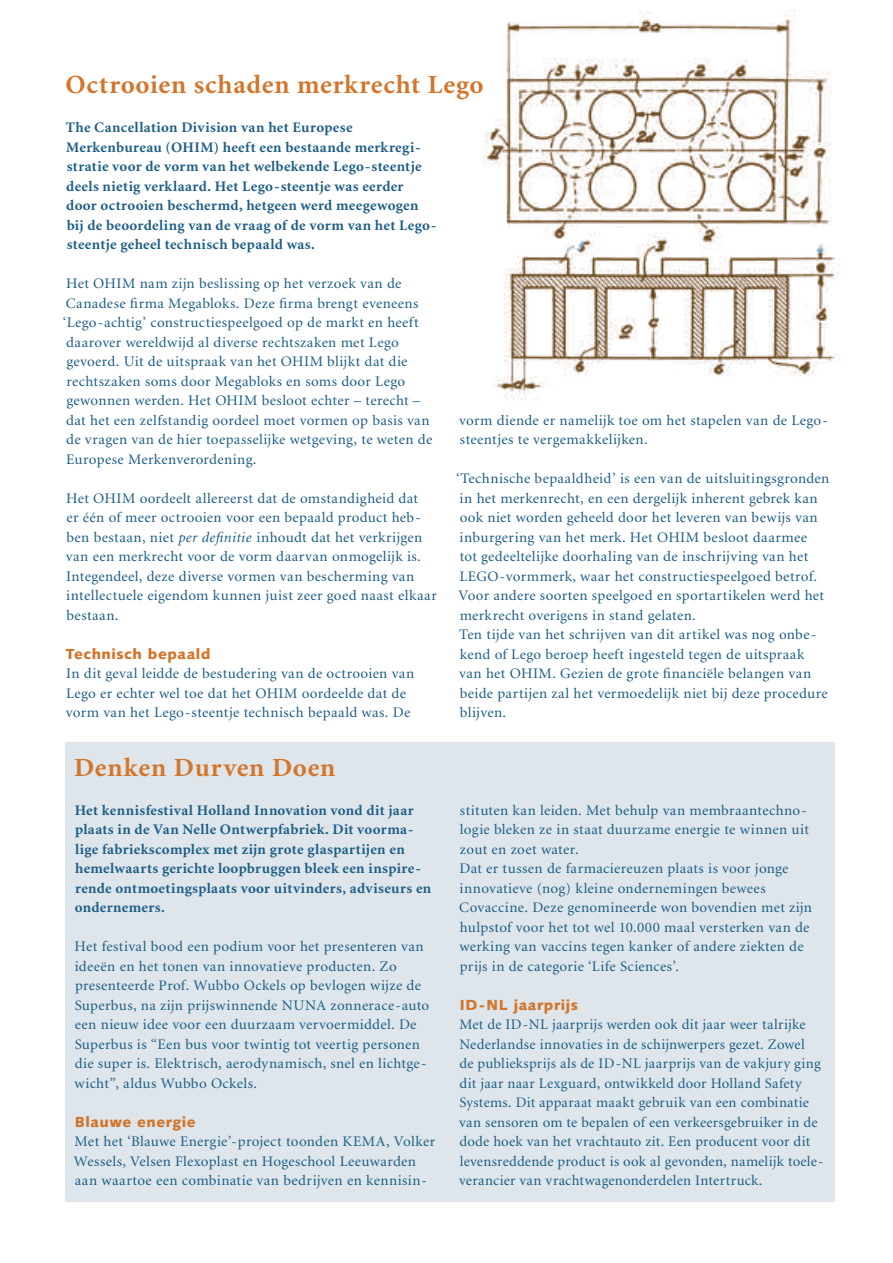
<style>
.page{position:relative;width:893px;height:1263px;background:#fff}
.page>*{position:absolute;margin:0;border:0;box-sizing:border-box;transform-origin:0 0}
.t1{font:700 26.25px "Minion";letter-spacing:.03em;color:#d3752a}
.t2{font:14.55px/19.5px "Minion";letter-spacing:.02em;color:#1d5d85}
.t3{font:700 14.55px/19.5px "Minion";letter-spacing:.02em;color:#1d5d85}
.t4{font:900 14.55px "Syntax";letter-spacing:.035em;color:#d3752a}
.s1{font-style:italic}
</style>
<div class="page">
<div style="left:66px;top:742px;width:769px;height:459px;background:#dee6ec"></div>
<img style="left:494px;top:253px;width:346px;height:147px">
<img style="left:483px;top:10px;width:348px;height:243px">
<h1 class="t1" style="left:66px;top:71px;width:420px">Octrooien schaden merkrecht Lego</h1>
<p class="t3" style="left:66px;top:118px;width:372px">The Cancellation Division van het Europese Merkenbureau (OHIM) heeft een bestaande merkregi&shy;stratie voor de vorm van het welbekende Lego-steentje deels nietig verklaard. Het Lego-steentje was eerder door octrooien beschermd, hetgeen werd meegewogen bij de beoordeling van de vraag of de vorm van het Lego&shy;steentje geheel technisch bepaald was.</p>
<p class="t2" style="left:63px;top:274px;width:371px">Het OHIM nam zijn beslissing op het verzoek van de Canadese firma Megabloks. Deze firma brengt eveneens ‘Lego-achtig’ constructiespeelgoed op de markt en heeft daarover wereldwijd al diverse rechtszaken met Lego gevoerd. Uit de uitspraak van het OHIM blijkt dat die rechtszaken soms door Megabloks en soms door Lego gewonnen werden. Het OHIM besloot echter – terecht – dat het een zelfstandig oordeel moet vormen op basis van de vragen van de hier toepasselijke wetgeving, te weten de Europese Merkenverordening.</p>
<p class="t2" style="left:66px;top:489px;width:372px">Het OHIM oordeelt allereerst dat de omstandigheid dat<br>er één of meer octrooien voor een bepaald product heb&shy;ben bestaan, niet <span class="s1">per definitie</span> inhoudt dat het verkrijgen van een merkrecht voor de vorm daarvan onmogelijk is.<br>Integendeel, deze diverse vormen van bescherming van intellectuele eigendom kunnen juist zeer goed naast elkaar bestaan.</p>
<p class="t4" style="left:66px;top:645px;width:146px">Technisch bepaald</p>
<p class="t2" style="left:66px;top:664px;width:350px">In dit geval leidde de bestudering van de octrooien van<br>Lego er echter wel toe dat het OHIM oordeelde dat de vorm van het Lego-steentje technisch bepaald was. De</p>
<h1 class="t1" style="left:74px;top:754px;width:263px">Denken Durven Doen</h1>
<p class="t3" style="left:75px;top:801px;width:358px">Het kennisfestival Holland Innovation vond dit jaar plaats in de Van Nelle Ontwerpfabriek. Dit voorma&shy;lige fabriekscomplex met zijn grote glaspartijen en hemelwaarts gerichte loopbruggen bleek een inspire&shy;rende ontmoetingsplaats voor uitvinders, adviseurs en ondernemers.</p>
<p class="t2" style="left:75px;top:937px;width:356px">Het festival bood een podium voor het presenteren van ideeën en het tonen van innovatieve producten. Zo presenteerde Prof. Wubbo Ockels op bevlogen wijze de Superbus, na zijn prijswinnende NUNA zonnerace-auto een nieuw idee voor een duurzaam vervoermiddel. De Superbus is “Een bus voor twintig tot veertig personen die super is. Elektrisch, aerodynamisch, snel en lichtge&shy;wicht”, aldus Wubbo Ockels.</p>
<p class="t4" style="left:75px;top:1113px;width:122px">Blauwe energie</p>
<p class="t2" style="left:74px;top:1132px;width:363px">Met het ‘Blauwe Energie’-project toonden KEMA, Volker<br>Wessels, Velsen Flexoplast en Hogeschool Leeuwarden aan waartoe een combinatie van bedrijven en kennisin-</p>
<p class="t2" style="left:459px;top:411px;width:370px">vorm diende er namelijk toe om het stapelen van de Lego&shy;steentjes te vergemakkelijken.</p>
<p class="t2" style="left:456px;top:469px;width:375px">‘Technische bepaaldheid’ is een van de uitsluitingsgronden in het merkenrecht, en een dergelijk inherent gebrek kan ook niet worden geheeld door het leveren van bewijs van inburgering van het merk. Het OHIM besloot daarmee<br>tot gedeeltelijke doorhaling van de inschrijving van het LEGO-vormmerk, waar het constructiespeelgoed betrof.<br>Voor andere soorten speelgoed en sportartikelen werd het merkrecht overigens in stand gelaten.<br>Ten tijde van het schrijven van dit artikel was nog onbe&shy;kend of Lego beroep heeft ingesteld tegen de uitspraak<br>van het OHIM. Gezien de grote financiële belangen van beide partijen zal het vermoedelijk niet bij deze procedure blijven.</p>
<p class="t2" style="left:459px;top:801px;width:354px">stituten kan leiden. Met behulp van membraantechno&shy;logie bleken ze in staat duurzame energie te winnen uit zout en zoet water.<br>Dat er tussen de farmaciereuzen plaats is voor jonge innovatieve (nog) kleine ondernemingen bewees Covaccine. Deze genomineerde won bovendien met zijn hulpstof voor het tot wel 10.000 maal versterken van de werking van vaccins tegen kanker of andere ziekten de prijs in de categorie ‘Life Sciences’.</p>
<p class="t4" style="left:460px;top:996px;width:120px">ID-NL jaarprijs</p>
<p class="t2" style="left:459px;top:1015px;width:366px">Met de ID-NL jaarprijs werden ook dit jaar weer talrijke Nederlandse innovaties in de schijnwerpers gezet. Zowel<br>de publieksprijs als de ID-NL jaarprijs van de vakjury ging dit jaar naar Lexguard, ontwikkeld door Holland Safety Systems. Dit apparaat maakt gebruik van een combinatie van sensoren om te bepalen of een verkeersgebruiker in de dode hoek van het vrachtauto zit. Een producent voor dit levensreddende product is ook al gevonden, namelijk toele&shy;verancier van vrachtwagenonderdelen Intertruck.</p>
</div>
